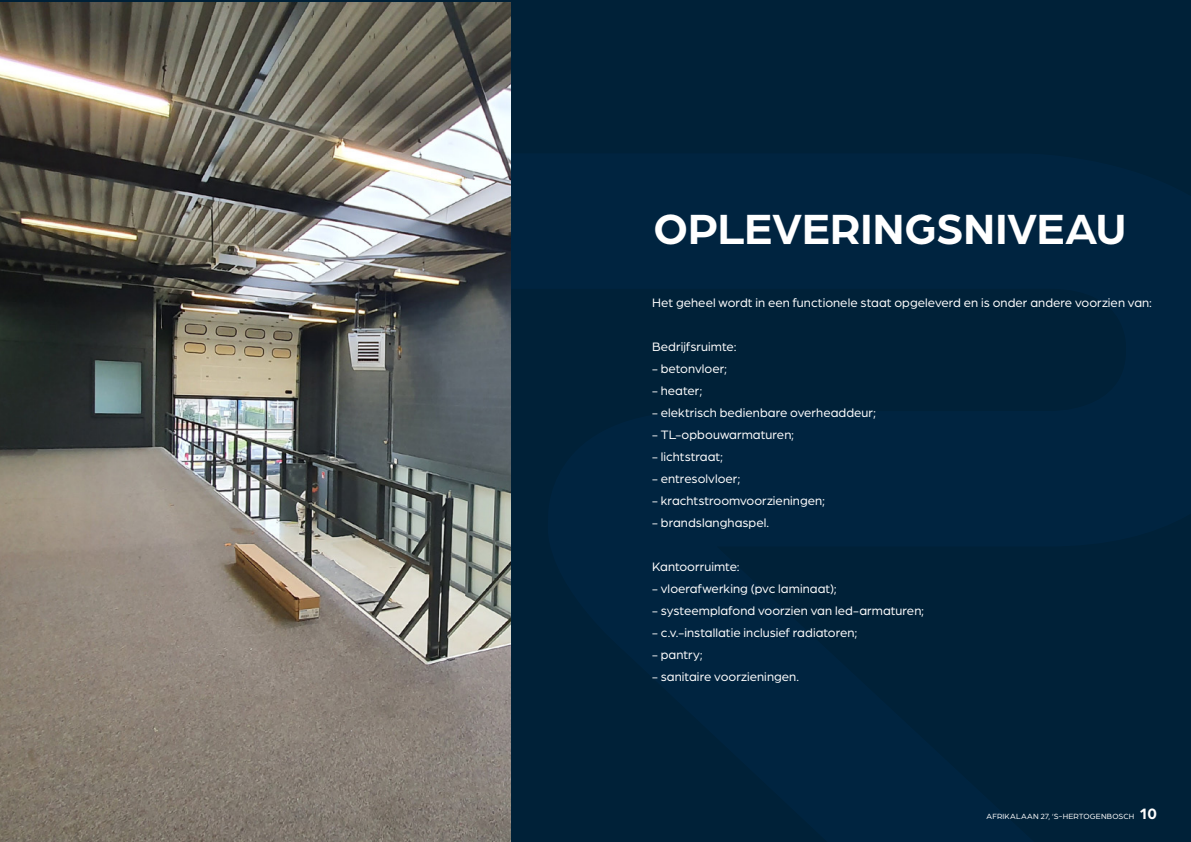
<style>
.page{position:relative;width:1191px;height:842px;background:#fff}
.page>*{position:absolute;margin:0;border:0;box-sizing:border-box;transform-origin:0 0}
.t1{font:700 45px "Arboria";letter-spacing:-.005em;color:#fff}
.t2{font:13px "Arboria";color:#fff}
.t3{font:8px "Arboria";letter-spacing:.02em;color:#fff}
.s1{font-weight:700;font-size:16px}
</style>
<div class="page">
<div style="left:1px;top:0;width:1190px;height:842px;background:#002138"></div>
<img style="left:0;top:2px;width:510px;height:840px">
<h1 class="t1" style="left:653px;top:198px;width:474px">OPLEVERINGSNIVEAU</h1>
<p class="t2" style="left:652px;top:294px;width:501px">Het geheel wordt in een functionele staat opgeleverd en is onder andere voorzien van:</p>
<p class="t2" style="left:652px;top:338px;width:86px">Bedrijfsruimte:</p>
<p class="t2" style="left:652px;top:360px;width:77px">- betonvloer;</p>
<p class="t2" style="left:652px;top:382px;width:52px">- heater;</p>
<p class="t2" style="left:652px;top:404px;width:225px">- elektrisch bedienbare overheaddeur;</p>
<p class="t2" style="left:652px;top:426px;width:143px">- TL-opbouwarmaturen;</p>
<p class="t2" style="left:652px;top:448px;width:73px">- lichtstraat;</p>
<p class="t2" style="left:652px;top:470px;width:90px">- entresolvloer;</p>
<p class="t2" style="left:652px;top:492px;width:174px">- krachtstroomvoorzieningen;</p>
<p class="t2" style="left:652px;top:514px;width:119px">- brandslanghaspel.</p>
<p class="t2" style="left:652px;top:558px;width:89px">Kantoorruimte:</p>
<p class="t2" style="left:652px;top:580px;width:186px">- vloerafwerking (pvc laminaat);</p>
<p class="t2" style="left:652px;top:602px;width:273px">- systeemplafond voorzien van led-armaturen;</p>
<p class="t2" style="left:652px;top:624px;width:207px">- c.v.-installatie inclusief radiatoren;</p>
<p class="t2" style="left:652px;top:646px;width:52px">- pantry;</p>
<p class="t2" style="left:652px;top:668px;width:148px">- sanitaire voorzieningen.</p>
<p class="t3" style="left:986px;top:811px;width:172px">AFRIKALAAN 27, ‘S-HERTOGENBOSCH <span class="s1">10</span></p>
</div>
